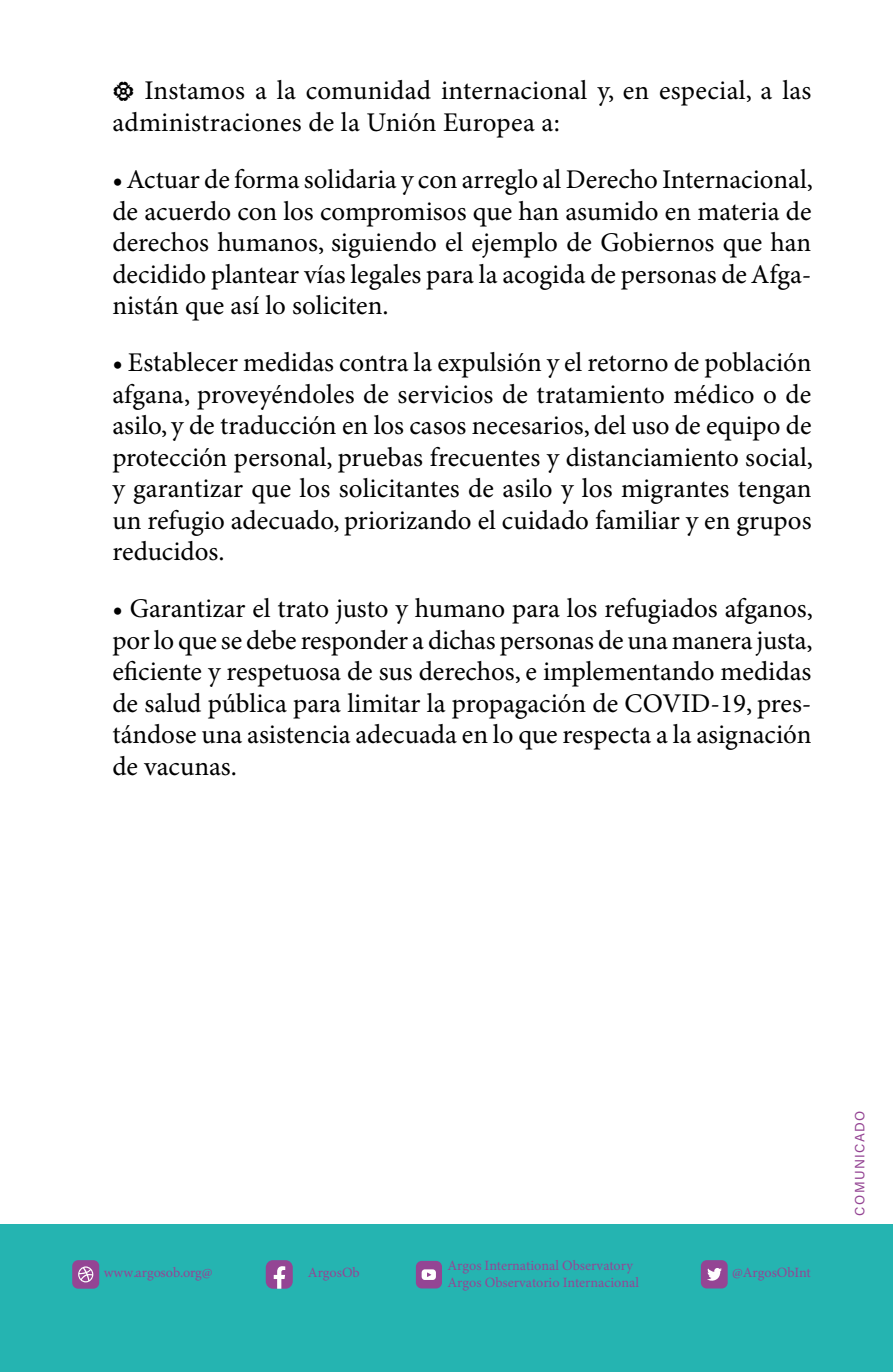
<style>
.page{position:relative;width:893px;height:1372px;background:#fff}
.page>*{position:absolute;margin:0;border:0;box-sizing:border-box;transform-origin:0 0}
.t1{font:27px/31.5px "Minion Pro";color:#000;text-align:justify}
.t2{font:14.17px/17.1px "Minion Pro";color:#944594}
.t3{font:13.5px "Acumin Variable Concept";letter-spacing:.115em;color:#944493}
</style>
<div class="page">
<div style="left:0;top:1224px;width:893px;height:147px;background:#25b4b1"></div>
<div style="left:701px;top:1259px;width:27px;height:29px;background:#944594;border-radius:6px"></div>
<svg style="left:707px;top:1268px;width:15px;height:12px"></svg>
<div style="left:416px;top:1260px;width:26px;height:28px;background:#944594;border-radius:6px"></div>
<svg style="left:422px;top:1269px;width:14px;height:10px"></svg>
<svg style="left:266px;top:1260px;width:27px;height:28px"></svg>
<div style="left:72px;top:1259px;width:27px;height:29px;background:#944594;border-radius:6px"></div>
<svg style="left:78px;top:1266px;width:15px;height:16px"></svg>
<p class="t1" style="left:112px;top:76px;width:701px">r Instamos a la comunidad internacional y, en especial, a las administraciones de la Unión Europea a:</p>
<p class="t1" style="left:112px;top:165px;width:702px">• Actuar de forma solidaria y con arreglo al Derecho Internacional, de acuerdo con los compromisos que han asumido en materia de derechos humanos, siguiendo el ejemplo de Gobiernos que han decidido plantear vías legales para la acogida de personas de Afga&shy;nistán que así lo soliciten.</p>
<p class="t1" style="left:112px;top:348px;width:702px">• Establecer medidas contra la expulsión y el retorno de población afgana, proveyéndoles de servicios de tratamiento médico o de asilo, y de traducción en los casos necesarios, del uso de equipo de protección personal, pruebas frecuentes y distanciamiento social, y garantizar que los solicitantes de asilo y los migrantes tengan un refugio adecuado, priorizando el cuidado familiar y en grupos reducidos.</p>
<p class="t1" style="left:112px;top:594px;width:702px">• Garantizar el trato justo y humano para los refugiados afganos, por lo que se debe responder a dichas personas de una manera justa, eficiente y respetuosa de sus derechos, e implementando medidas de salud pública para limitar la propagación de COVID-19, pres&shy;tándose una asistencia adecuada en lo que respecta a la asignación de vacunas.</p>
<p class="t2" style="left:104px;top:1264px;width:110px">www.argosob.org@</p>
<p class="t2" style="left:308px;top:1264px;width:53px">ArgosOb</p>
<p class="t2" style="left:447px;top:1257px;width:193px">Argos International Observatory<br>Argos Observatorio Internacional</p>
<p class="t2" style="left:732px;top:1263px;width:80px">@ArgosObInt</p>
<p class="t3" style="left:850px;top:1215px;width:107px;rotate:-90deg">COMUNICADO</p>
</div>
